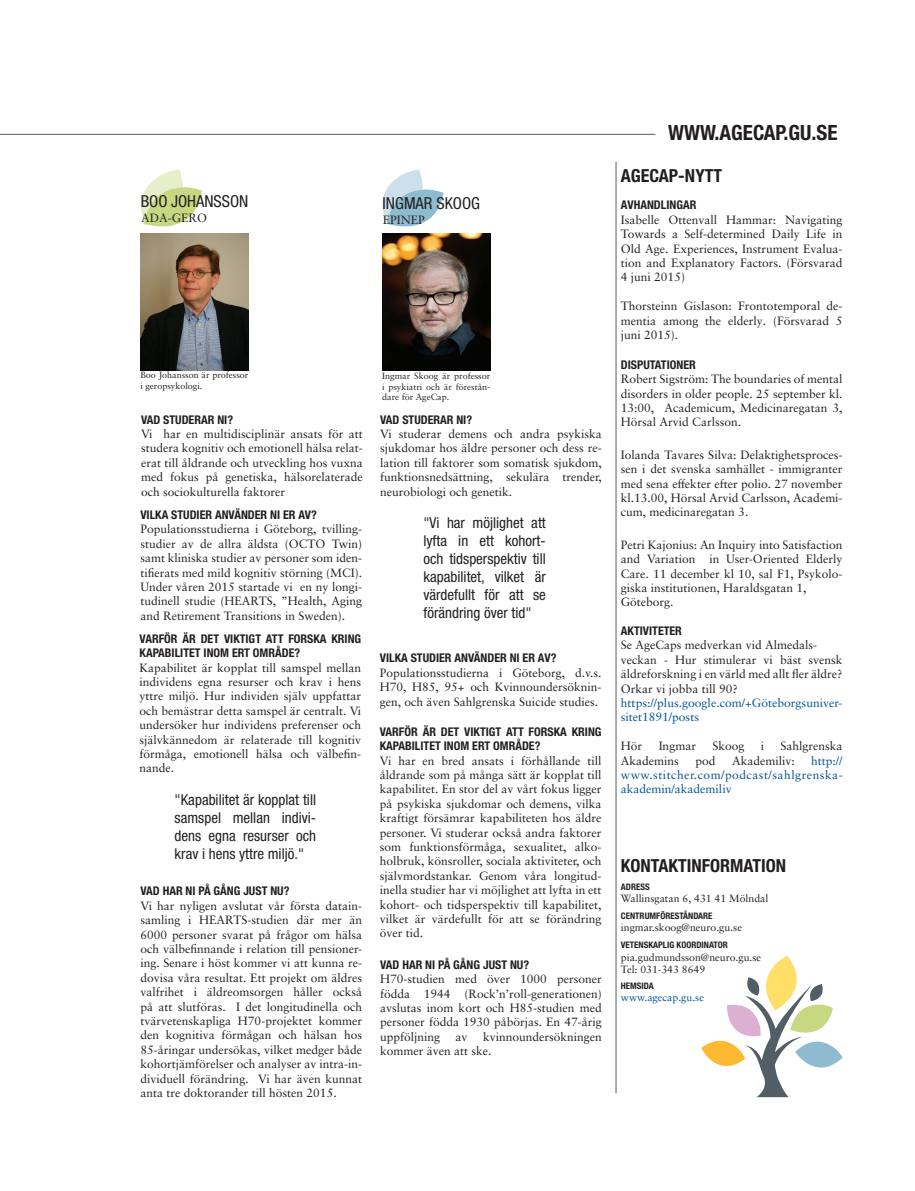
<style>
.page{position:relative;width:915px;height:1191px;background:#fff}
.page>*{position:absolute;margin:0;border:0;box-sizing:border-box;transform-origin:0 0}
.t1{font:700 condensed 21px "Helvetica Neue LT Pro";color:#231f20}
.t2{font:700 condensed 18px "Helvetica Neue LT Pro";color:#231f20}
.t3{font:condensed 16.5px "Helvetica Neue LT Pro";color:#231f20}
.t4{font:condensed 15px/18px "Helvetica Neue LT Pro";color:#231f20;text-align:justify}
.t5{font:12px/14.4px "Sabon LT Pro";color:#231f20;text-align:justify}
.t6{font:700 condensed 12px/14.4px "Helvetica Neue LT Pro";color:#231f20}
.t7{font:12px/14.4px "Sabon LT Pro";letter-spacing:.005em;color:#015494}
.t8{font:10.5px "Sabon LT Pro";color:#231f20}
.t9{font:10.5px "Sabon LT Pro";color:#015494}
.t10{font:9px/10.8px "Sabon LT Pro";color:#231f20}
.t11{font:700 condensed 9px "Helvetica Neue LT Pro";color:#231f20}
</style>
<div class="page">
<hr style="left:615px;top:162px;width:1px;height:931px;background:#565e64">
<hr style="left:0;top:134px;width:655px;height:1px;background:#565e64">
<img style="left:140px;top:234px;width:108px;height:136px">
<img style="left:382px;top:234px;width:108px;height:136px">
<svg style="left:141px;top:169px;width:61px;height:57px"></svg>
<svg style="left:382px;top:169px;width:61px;height:57px"></svg>
<svg style="left:701px;top:955px;width:141px;height:142px"></svg>
<p class="t3" style="left:141px;top:191px;width:109px">BOO JOHANSSON</p>
<p class="t3" style="left:382px;top:193px;width:99px">INGMAR SKOOG</p>
<p class="t5" style="left:141px;top:210px;width:67px">ADA-GERO</p>
<p class="t5" style="left:383px;top:212px;width:43px">EPINEP</p>
<p class="t10" style="left:140px;top:369px;width:110px">Boo Johansson är professor i geropsykologi.</p>
<p class="t10" style="left:382px;top:370px;width:110px;text-align:justify">Ingmar Skoog är professor i psykiatri och är förestån&shy;dare för AgeCap.</p>
<p class="t6" style="left:141px;top:412px;width:93px">VAD STUDERAR NI?</p>
<p class="t5" style="left:141px;top:426px;width:223px">Vi har en multidisciplinär ansats för att studera kognitiv och emotionell hälsa relat&shy;erat till åldrande och utveckling hos vuxna med fokus på genetiska, hälsorelaterade och sociokulturella faktorer</p>
<p class="t6" style="left:140px;top:507px;width:178px">VILKA STUDIER ANVÄNDER NI ER AV?</p>
<p class="t5" style="left:140px;top:521px;width:223px">Populationsstudierna i Göteborg, tvilling&shy;studier av de allra äldsta (OCTO Twin) samt kliniska studier av personer som iden&shy;tifierats med mild kognitiv störning (MCI).<br>Under våren 2015 startade vi en ny longi&shy;tudinell studie (HEARTS, ”Health, Aging and Retirement Transitions in Sweden).</p>
<p class="t6" style="left:139px;top:631px;width:223px">VARFÖR ÄR DET VIKTIGT ATT FORSKA KRING<br>KAPABILITET INOM ERT OMRÅDE?</p>
<p class="t5" style="left:139px;top:660px;width:223px">Kapabilitet är kopplat till samspel mellan individens egna resurser och krav i hens yttre miljö. Hur individen själv uppfattar och bemästrar detta samspel är centralt. Vi undersöker hur individens preferenser och självkännedom är relaterade till kognitiv förmåga, emotionell hälsa och välbefin&shy;nande.</p>
<p class="t4" style="left:175px;top:790px;width:143px">"Kapabilitet är kopplat till samspel mellan indivi&shy;dens egna resurser och krav i hens yttre miljö."</p>
<p class="t6" style="left:140px;top:884px;width:150px">VAD HAR NI PÅ GÅNG JUST NU?</p>
<p class="t5" style="left:140px;top:898px;width:223px">Vi har nyligen avslutat vår första datain&shy;samling i HEARTS-studien där mer än 6000 personer svarat på frågor om hälsa och välbefinnande i relation till pensioner&shy;ing. Senare i höst kommer vi att kunna re&shy;dovisa våra resultat. Ett projekt om äldres valfrihet i äldreomsorgen håller också på att slutföras. I det longitudinella och tvärvetenskapliga H70-projektet kommer den kognitiva förmågan och hälsan hos 85-åringar undersökas, vilket medger både kohortjämförelser och analyser av intra-in&shy;dividuell förändring. Vi har även kunnat anta tre doktorander till hösten 2015.</p>
<p class="t6" style="left:380px;top:412px;width:93px">VAD STUDERAR NI?</p>
<p class="t5" style="left:380px;top:426px;width:223px">Vi studerar demens och andra psykiska sjukdomar hos äldre personer och dess re&shy;lation till faktorer som somatisk sjukdom, funktionsnedsättning, sekulära trender, neurobiologi och genetik.</p>
<p class="t4" style="left:423px;top:513px;width:124px">"Vi har möjlighet att lyfta in ett kohort&shy;och tidsperspektiv till kapabilitet, vilket är värdefullt för att se förändring över tid"</p>
<p class="t6" style="left:379px;top:651px;width:178px">VILKA STUDIER ANVÄNDER NI ER AV?</p>
<p class="t5" style="left:379px;top:665px;width:223px">Populationsstudierna i Göteborg, d.v.s.<br>H70, H85, 95+ och Kvinnoundersöknin&shy;gen, och även Sahlgrenska Suicide studies.</p>
<p class="t6" style="left:379px;top:724px;width:223px">VARFÖR ÄR DET VIKTIGT ATT FORSKA KRING<br>KAPABILITET INOM ERT OMRÅDE?</p>
<p class="t5" style="left:379px;top:753px;width:223px">Vi har en bred ansats i förhållande till åldrande som på många sätt är kopplat till kapabilitet. En stor del av vårt fokus ligger på psykiska sjukdomar och demens, vilka kraftigt försämrar kapabiliteten hos äldre personer. Vi studerar också andra faktorer som funktionsförmåga, sexualitet, alko&shy;holbruk, könsroller, sociala aktiviteter, och självmordstankar. Genom våra longitud&shy;inella studier har vi möjlighet att lyfta in ett kohort- och tidsperspektiv till kapabilitet, vilket är värdefullt för att se förändring över tid.</p>
<p class="t6" style="left:380px;top:957px;width:150px">VAD HAR NI PÅ GÅNG JUST NU?</p>
<p class="t5" style="left:380px;top:971px;width:223px">H70-studien med över 1000 personer födda 1944 (Rock’n’roll-generationen) avslutas inom kort och H85-studien med personer födda 1930 påbörjas. En 47-årig uppföljning</p>
<p class="t5" style="left:380px;top:1029px;width:223px;text-indent:103px">kvinnoundersökningen kommer även att ske.</p>
<p class="t5" style="left:455px;top:1029px;width:13px">av</p>
<p class="t1" style="left:668px;top:120px;width:171px">WWW.AGECAP.GU.SE</p>
<p class="t2" style="left:620px;top:165px;width:102px">AGECAP-NYTT</p>
<p class="t6" style="left:620px;top:198px;width:77px">AVHANDLINGAR</p>
<p class="t5" style="left:620px;top:212px;width:223px">Isabelle Ottenvall Hammar: Navigating Towards a Self-determined Daily Life in Old Age. Experiences, Instrument Evalua&shy;tion and Explanatory Factors. (Försvarad 4 juni 2015)</p>
<p class="t5" style="left:620px;top:298px;width:223px">Thorsteinn Gislason: Frontotemporal de&shy;mentia among the elderly. (Försvarad 5 juni 2015).</p>
<p class="t6" style="left:620px;top:357px;width:76px">DISPUTATIONER</p>
<p class="t5" style="left:620px;top:371px;width:223px">Robert Sigström: The boundaries of mental disorders in older people. 25 september kl.<br>13:00, Academicum, Medicinaregatan 3, Hörsal Arvid Carlsson.</p>
<p class="t5" style="left:620px;top:447px;width:223px">Iolanda Tavares Silva: Delaktighetsproces&shy;sen i det svenska samhället - immigranter med sena effekter efter polio. 27 november kl.13.00, Hörsal Arvid Carlsson, Academi&shy;cum, medicinaregatan 3.</p>
<p class="t5" style="left:620px;top:537px;width:223px">Petri Kajonius: An Inquiry into Satisfaction and Variation in User-Oriented Elderly Care. 11 december kl 10, sal F1, Psykolo&shy;giska institutionen, Haraldsgatan 1,</p>
<p class="t5" style="left:620px;top:595px;width:54px">Göteborg.</p>
<p class="t6" style="left:620px;top:623px;width:63px">AKTIVITETER</p>
<p class="t5" style="left:620px;top:637px;width:197px">Se AgeCaps medverkan vid Almedals-</p>
<p class="t5" style="left:620px;top:652px;width:223px">veckan - Hur stimulerar vi bäst svensk äldreforskning i en värld med allt fler äldre?</p>
<p class="t5" style="left:620px;top:681px;width:118px">Orkar vi jobba till 90?</p>
<p class="t7" style="left:620px;top:695px;width:223px">https://plus.google.com/+Göteborgsuniver&shy;sitet1891/posts</p>
<p class="t5" style="left:620px;top:738px;width:23px">Hör</p>
<p class="t5" style="left:658px;top:738px;width:39px">Ingmar</p>
<p class="t5" style="left:712px;top:738px;width:34px">Skoog</p>
<p class="t5" style="left:760px;top:738px;width:5px">i</p>
<p class="t5" style="left:780px;top:738px;width:64px">Sahlgrenska</p>
<p class="t5" style="left:620px;top:753px;width:59px">Akademins</p>
<p class="t5" style="left:695px;top:753px;width:22px">pod</p>
<p class="t5" style="left:731px;top:753px;width:64px">Akademiliv:</p>
<p class="t7" style="left:620px;top:753px;width:223px;text-align:justify;text-indent:190px">http:// www.stitcher.com/podcast/sahlgrenska&shy;akademin/akademiliv</p>
<p class="t2" style="left:620px;top:854px;width:167px">KONTAKTINFORMATION</p>
<p class="t11" style="left:620px;top:881px;width:30px">ADRESS</p>
<p class="t8" style="left:620px;top:892px;width:149px">Wallinsgatan 6, 431 41 Mölndal</p>
<p class="t11" style="left:620px;top:910px;width:93px">CENTRUMFÖRESTÅNDARE</p>
<p class="t8" style="left:620px;top:921px;width:123px">ingmar.skoog@neuro.gu.se</p>
<p class="t11" style="left:620px;top:939px;width:108px">VETENSKAPLIG KOORDINATOR</p>
<p class="t8" style="left:620px;top:950px;width:142px">pia.gudmundsson@neuro.gu.se</p>
<p class="t8" style="left:620px;top:963px;width:86px">Tel: 031-343 8649</p>
<p class="t11" style="left:620px;top:980px;width:34px">HEMSIDA</p>
<p class="t9" style="left:620px;top:991px;width:85px">www.agecap.gu.se</p>
</div>
